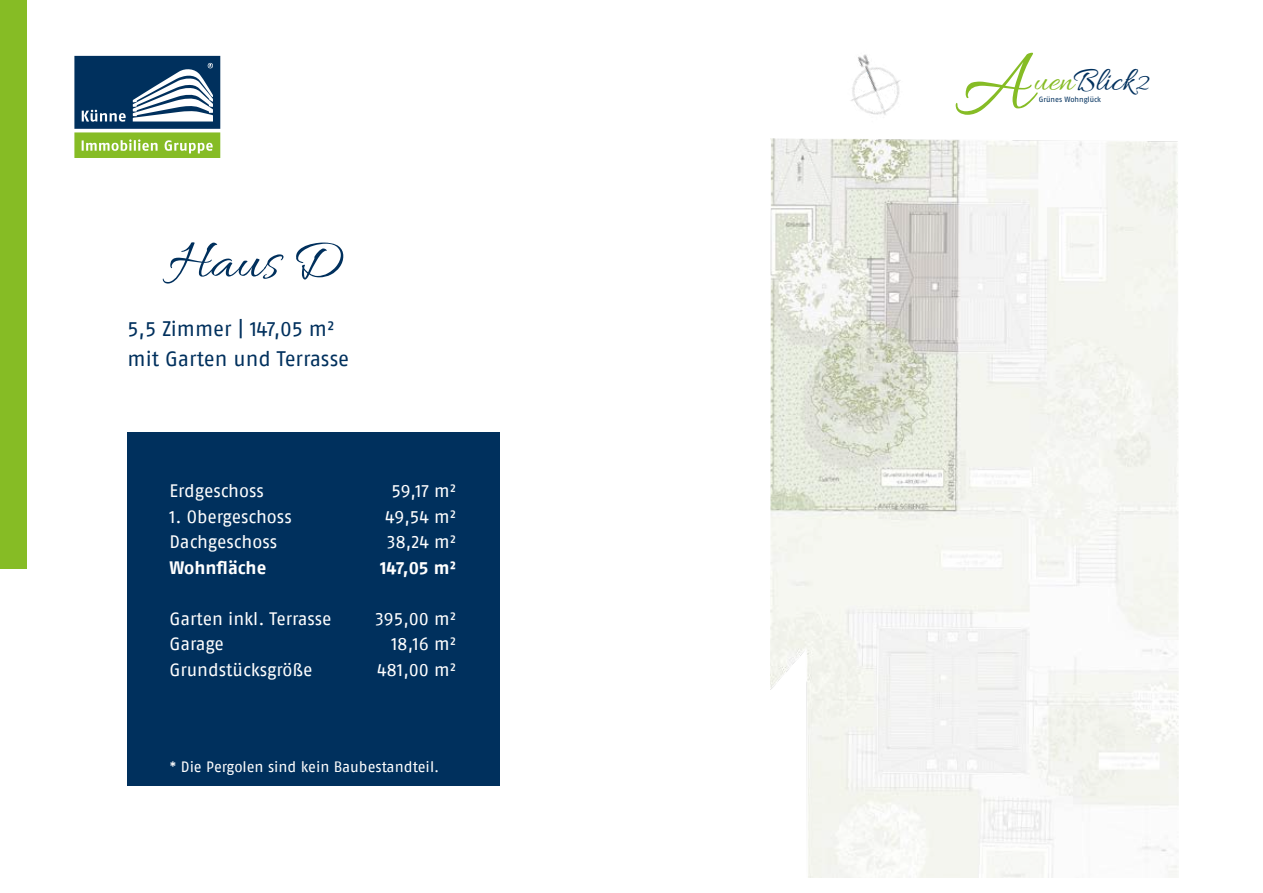
<style>
.page{position:relative;width:1263px;height:893px;background:#fff}
.page>*{position:absolute;margin:0;border:0;box-sizing:border-box;transform-origin:0 0}
.t1{font:90.75px "Allura";color:#86bc25}
.t2{font:57px "Allura";color:#00305d}
.t3{font:34.05px "Allura";color:#00305d}
.t4{font:21px/30px "Fago No Regular LF";letter-spacing:-.005em;color:#00305d}
.t5{font:18px "Fago No Regular LF";letter-spacing:-.005em;color:#fff}
.t6{font:18px "Fago No Bold Lf";color:#fff}
.t7{font:15px "Fago No Regular LF";letter-spacing:-.005em;color:#fff}
.t8{font:7.5px "Fago No";color:#00305d}
.s1{color:#86bc25}
.s2{font-size:24.6px}
</style>
<div class="page">
<div style="left:0;top:0;width:27px;height:569px;background:#86bc25"></div>
<svg style="left:74px;top:56px;width:146px;height:102px"></svg>
<div style="left:128px;top:432px;width:372px;height:354px;background:#00305d"></div>
<img style="left:770px;top:139px;width:409px;height:738px">
<img style="left:851px;top:54px;width:50px;height:61px">
<h2 class="t2" style="left:168px;top:230px;width:175px">Haus D</h2>
<p class="t4" style="left:128px;top:314px;width:223px">5,5 Zimmer | 147,05 m² mit Garten und Terrasse</p>
<p class="t5" style="left:169px;top:481px;width:96px">Erdgeschoss</p>
<p class="t5" style="left:391px;top:481px;width:66px">59,17 m²</p>
<p class="t5" style="left:169px;top:506px;width:124px">1. Obergeschoss</p>
<p class="t5" style="left:385px;top:506px;width:72px">49,54 m²</p>
<p class="t5" style="left:169px;top:532px;width:109px">Dachgeschoss</p>
<p class="t5" style="left:387px;top:532px;width:70px">38,24 m²</p>
<p class="t6" style="left:169px;top:557px;width:98px">Wohnfläche</p>
<p class="t6" style="left:380px;top:557px;width:77px">147,05 m²</p>
<p class="t5" style="left:169px;top:608px;width:164px">Garten inkl. Terrasse</p>
<p class="t5" style="left:375px;top:608px;width:82px">395,00 m²</p>
<p class="t5" style="left:169px;top:634px;width:56px">Garage</p>
<p class="t5" style="left:391px;top:634px;width:66px">18,16 m²</p>
<p class="t5" style="left:169px;top:659px;width:145px">Grundstücksgröße</p>
<p class="t5" style="left:377px;top:659px;width:80px">481,00 m²</p>
<p class="t7" style="left:169px;top:758px;width:271px">* Die Pergolen sind kein Baubestandteil.</p>
<h1 class="t1" style="left:955px;top:34px;width:79px">A</h1>
<h3 class="t3" style="left:1034px;top:62px;width:117px"><span class="s1">uen</span>Blick<span class="s2">2</span></h3>
<p class="t8" style="left:1039px;top:95px;width:64px">Grünes Wohnglück</p>
</div>
